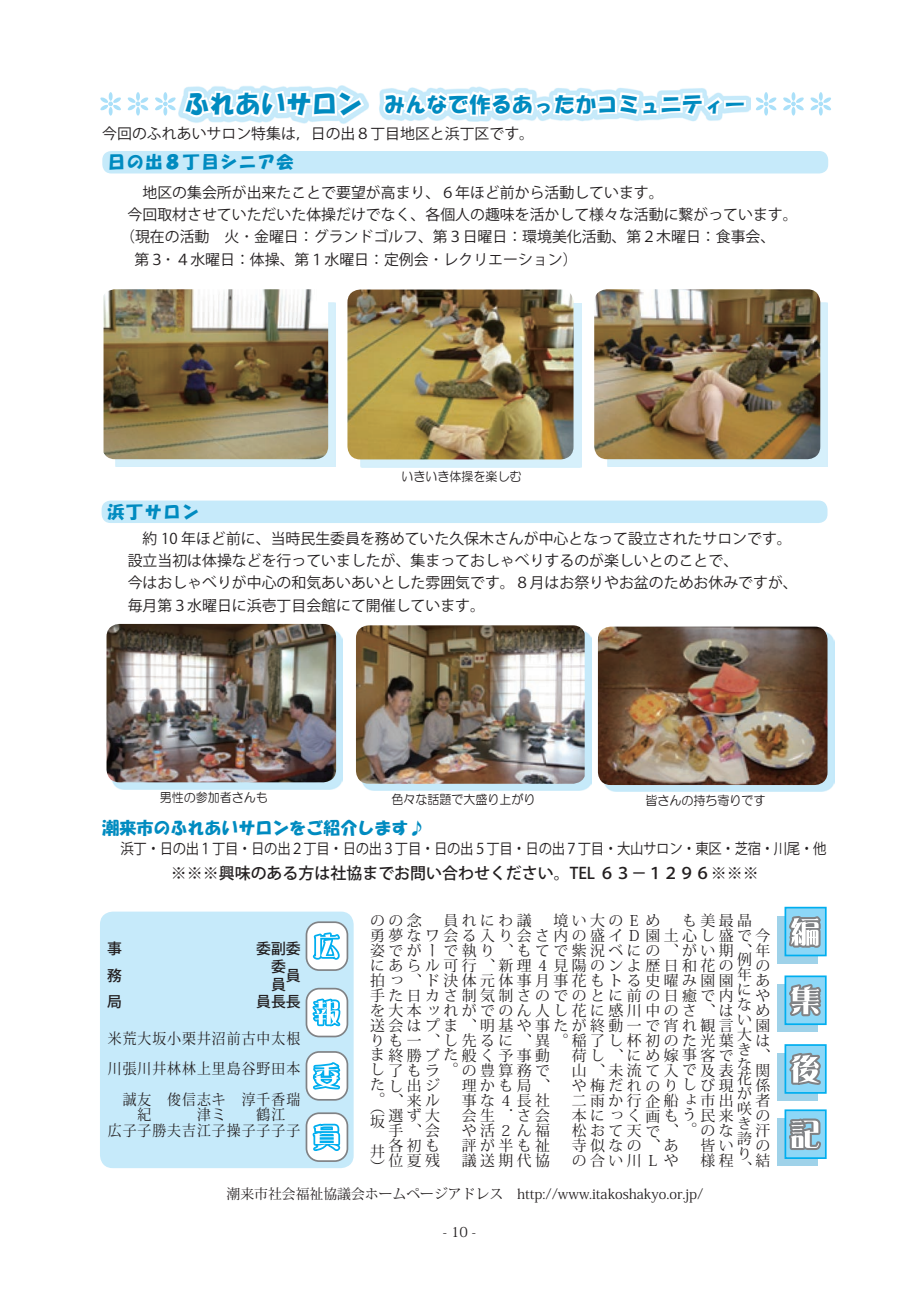
<style>
.page{position:relative;width:919px;height:1289px;background:#fff}
.page>*{position:absolute;margin:0;border:0;box-sizing:border-box;transform-origin:0 0}
.t1{font:25.5px "HG Soei Kakupoptai";color:#008bc0}
.t2{font:21.3px "HG Soei Kakupoptai";color:#008bc0}
.t3{font:16.95px "HG Soei Kakupoptai";color:#008bc0}
.t4{font:16.95px "HG Soei Kakupoptai";letter-spacing:.1em;color:#008bc0}
.t5{font:500 15.9px "Koz Go Pro";color:#231f20}
.t6{font:14.85px/15px "Koz Min Pro";color:#231f20;text-align:right}
.t7{font:14.85px/22.4px "Koz Go Pro";color:#231f20}
.t8{font:14.85px/30.6px "Koz Min Pro";color:#231f20;text-align:right;scale:.93 1}
.t9{font:14.85px "Koz Go Pro";letter-spacing:-.025em;color:#231f20;scale:.9 1}
.t10{font:500 14.85px/26.8px "Koz Go Pro";color:#231f20;text-align:justify}
.t11{font:13.8px "Koz Min Pro";color:#231f20}
.t12{font:12.75px "HG Maru Gothic MPRO";color:#231f20;scale:.94 1}
</style>
<div class="page">
<img style="left:748px;top:303px;width:79px;height:164px">
<img style="left:748px;top:289px;width:72px;height:170px">
<div style="left:100px;top:911px;width:253px;height:257px;background:#c6eafa;border-radius:13px"></div>
<div style="left:776px;top:984px;width:41px;height:48px;background:#9fd2e9"></div>
<div style="left:776px;top:1052px;width:41px;height:48px;background:#9fd2e9"></div>
<div style="left:776px;top:1118px;width:41px;height:48px;background:#9fd2e9"></div>
<div style="left:776px;top:915px;width:41px;height:48px;background:#9fd2e9"></div>
<div style="left:785px;top:907px;width:40px;height:48px;background:#8dd7f7"></div>
<svg style="left:789px;top:906px;width:38px;height:43px"></svg>
<div style="left:784px;top:906px;width:42px;height:50px;border:2px solid #00aeef"></div>
<div style="left:785px;top:976px;width:40px;height:48px;background:#8dd7f7"></div>
<svg style="left:789px;top:980px;width:38px;height:38px"></svg>
<div style="left:784px;top:975px;width:42px;height:50px;border:2px solid #00aeef"></div>
<div style="left:785px;top:1045px;width:40px;height:47px;background:#8dd7f7"></div>
<svg style="left:789px;top:1048px;width:38px;height:39px"></svg>
<div style="left:784px;top:1044px;width:42px;height:49px;border:2px solid #00aeef"></div>
<div style="left:785px;top:1110px;width:40px;height:48px;background:#8dd7f7"></div>
<svg style="left:789px;top:1118px;width:32px;height:32px"></svg>
<div style="left:784px;top:1109px;width:42px;height:49px;border:2px solid #00aeef"></div>
<div style="left:306px;top:922px;width:41px;height:48px;background:#fff;border-radius:13px"></div>
<svg style="left:312px;top:932px;width:28px;height:28px"></svg>
<div style="left:305px;top:921px;width:43px;height:49px;border:2px solid #808285;border-radius:13px"></div>
<div style="left:306px;top:988px;width:41px;height:48px;background:#fff;border-radius:13px"></div>
<svg style="left:308px;top:995px;width:33px;height:36px"></svg>
<div style="left:305px;top:987px;width:43px;height:50px;border:2px solid #808285;border-radius:13px"></div>
<div style="left:306px;top:1051px;width:41px;height:48px;background:#fff;border-radius:13px"></div>
<svg style="left:308px;top:1059px;width:40px;height:31px"></svg>
<div style="left:305px;top:1051px;width:43px;height:49px;border:2px solid #808285;border-radius:13px"></div>
<div style="left:306px;top:1113px;width:41px;height:48px;background:#fff;border-radius:13px"></div>
<svg style="left:312px;top:1123px;width:29px;height:28px"></svg>
<div style="left:305px;top:1112px;width:43px;height:49px;border:2px solid #808285;border-radius:13px"></div>
<img style="left:188px;top:85px;width:562px;height:38px">
<svg style="left:381px;top:85px;width:367px;height:707px"></svg>
<div style="left:102px;top:151px;width:726px;height:22px;background:#c6eafa;border-radius:9px"></div>
<div style="left:102px;top:500px;width:725px;height:23px;background:#c6eafa;border-radius:9px"></div>
<svg style="left:100px;top:92px;width:21px;height:24px"></svg>
<svg style="left:127px;top:92px;width:22px;height:24px"></svg>
<svg style="left:155px;top:87px;width:212px;height:35px"></svg>
<svg style="left:756px;top:92px;width:20px;height:24px"></svg>
<svg style="left:783px;top:92px;width:21px;height:24px"></svg>
<svg style="left:810px;top:92px;width:21px;height:24px"></svg>
<img style="left:112px;top:631px;width:231px;height:158px">
<img style="left:106px;top:624px;width:230px;height:158px">
<img style="left:361px;top:303px;width:220px;height:164px">
<img style="left:347px;top:289px;width:226px;height:170px">
<img style="left:116px;top:303px;width:219px;height:164px">
<img style="left:103px;top:289px;width:225px;height:170px">
<img style="left:362px;top:630px;width:229px;height:160px">
<img style="left:356px;top:625px;width:228px;height:158px">
<img style="left:603px;top:632px;width:231px;height:159px">
<img style="left:598px;top:626px;width:229px;height:159px">
<h1 class="t1" style="left:184px;top:91px;width:180px">ふれあいサロン</h1>
<p class="t7" style="left:102px;top:123px;width:433px">今回のふれあいサロン特集は，日の出８丁目地区と浜丁区です。</p>
<h2 class="t2" style="left:363px;top:93px;width:384px">　みんなで作るあったかコミュニティー</h2>
<p class="t4" style="left:108px;top:154px;width:187px">日の出８丁目シニア会</p>
<p class="t7" style="left:128px;top:181px;width:537px">　地区の集会所が出来たことで要望が高まり、６年ほど前から活動しています。</p>
<p class="t7" style="left:128px;top:204px;width:671px">今回取材させていただいた体操だけでなく、各個人の趣味を活かして様々な活動に繋がっています。</p>
<p class="t7" style="left:120px;top:226px;width:656px">（現在の活動　火･金曜日：グランドゴルフ、第３日曜日：環境美化活動、第２木曜日：食事会、</p>
<p class="t7" style="left:134px;top:248px;width:444px">第３･４水曜日：体操、第１水曜日：定例会･レクリエーション(</p>
<p class="t3" style="left:107px;top:503px;width:93px">浜丁サロン</p>
<p class="t12" style="left:401px;top:470px;width:129px">いきいき体操を楽しむ</p>
<p class="t7" style="left:128px;top:527px;width:671px">　約 10 年ほど前に、当時民生委員を務めていた久保木さんが中心となって設立されたサロンです。設立当初は体操などを行っていましたが、集まっておしゃべりするのが楽しいとのことで、<br>今はおしゃべりが中心の和気あいあいとした雰囲気です。８月はお祭りやお盆のためお休みですが、毎月第３水曜日に浜壱丁目会館にて開催しています。</p>
<p class="t12" style="left:160px;top:791px;width:116px">男性の参加者さんも</p>
<p class="t12" style="left:391px;top:792px;width:155px">色々な話題で大盛り上がり</p>
<p class="t3" style="left:102px;top:819px;width:325px">潮来市のふれあいサロンをご紹介します♪</p>
<p class="t12" style="left:645px;top:794px;width:129px">皆さんの持ち寄りです</p>
<p class="t9" style="left:120px;top:839px;width:785px">浜丁・日の出１丁目・日の出２丁目・日の出３丁目・日の出５丁目・日の出７丁目・大山サロン・東区・芝宿・川尾・他</p>
<p class="t5" style="left:171px;top:862px;width:589px">※※※興味のある方は社協までお問い合わせください。TEL ６３－１２９６※※※</p>
<p class="t10" style="left:107px;top:935px;width:16px">事務局</p>
<p class="t10" style="left:256px;top:935px;width:46px">委副委</p>
<p class="t10" style="left:271px;top:958px;width:16px;line-height:17.9px">委員</p>
<p class="t10" style="left:286px;top:962px;width:16px">員</p>
<p class="t8" style="left:108px;top:1022px;width:208px">米荒大坂小栗井沼前古中太根川張川井林林上里島谷野田本淳千香瑞<br>広子子勝夫吉江子操子子子子</p>
<p class="t10" style="left:256px;top:989px;width:46px">員長長</p>
<p class="t8" style="left:167px;top:1091px;width:63px;line-height:15.3px">俊信志キ津ミ</p>
<p class="t8" style="left:123px;top:1091px;width:32px;line-height:15.3px">誠友紀</p>
<p class="t8" style="left:256px;top:1098px;width:32px">鶴江</p>
<p class="t6" style="left:370px;top:912px;width:53px">のの念</p>
<p class="t6" style="left:443px;top:912px;width:89px">員れにわ議</p>
<p class="t6" style="left:370px;top:927px;width:141px">勇夢なワ会る入り</p>
<p class="t6" style="left:443px;top:942px;width:49px">で執り</p>
<p class="t6" style="left:682px;top:912px;width:71px">も美最晶</p>
<p class="t6" style="left:553px;top:957px;width:180px">見陽のンよ歴日和花の</p>
<p class="t6" style="left:370px;top:972px;width:364px">拍っ、ド決体元体事月事花もトる史曜み園園</p>
<p class="t6" style="left:370px;top:987px;width:364px">手た日カさ制気制さのでのとに前の日癒で内</p>
<p class="t6" style="left:370px;top:1002px;width:363px">を大本ッれがでのん人し花に感川中のさ、は</p>
<p class="t6" style="left:370px;top:1017px;width:364px">送会はプま、明基や事たが終動一で宵れ観言</p>
<p class="t6" style="left:388px;top:1032px;width:346px">も一、し先るに、異。稲了し杯初のた光葉</p>
<p class="t6" style="left:572px;top:1047px;width:162px">荷し、にめ嫁事客で</p>
<p class="t6" style="left:572px;top:1062px;width:163px">山、未流て入で及表</p>
<p class="t6" style="left:682px;top:1077px;width:53px">しび現</p>
<p class="t6" style="left:572px;top:1092px;width:162px">二雨か行企船ょ市出</p>
<p class="t6" style="left:645px;top:1107px;width:49px">画もう</p>
<p class="t6" style="left:700px;top:1100px;width:34px;line-height:30px;text-align:left">民来皆い</p>
<p class="t6" style="left:700px;top:1152px;width:34px">様程</p>
<p class="t6" style="left:737px;top:1160px;width:16px">、</p>
<p class="t6" style="left:553px;top:912px;width:86px">境い大のＥ</p>
<p class="t6" style="left:645px;top:912px;width:15px">め</p>
<p class="t6" style="left:498px;top:927px;width:273px">会さ内の盛イＤ園土心し盛で今<br>、もてで紫況ベにの、がい期、年の<br>あ<br>や<br>め<br>園<br>は</p>
<p class="t6" style="left:370px;top:942px;width:65px">姿でがー</p>
<p class="t6" style="left:737px;top:951px;width:16px;text-align:justify">例年にない大きな花が咲き誇り</p>
<p class="t6" style="left:370px;top:957px;width:178px">にあらル可行、新理４</p>
<p class="t6" style="left:370px;top:1032px;width:13px">り</p>
<p class="t6" style="left:370px;top:1047px;width:122px">ま終勝ブた般く</p>
<p class="t6" style="left:462px;top:1085px;width:49px;line-height:30px;text-align:left">事な４や活２</p>
<p class="t6" style="left:370px;top:1047px;width:181px">予事動<br>し了もラ。の豊算務で</p>
<p class="t6" style="left:755px;top:1047px;width:16px">、</p>
<p class="t6" style="left:755px;top:1062px;width:16px;text-align:justify">関係者の汗の結</p>
<p class="t6" style="left:370px;top:1077px;width:71px">たし出ジ。、来ル選ず大<br>手、会<br>各初も<br>位夏残</p>
<p class="t6" style="left:572px;top:1077px;width:104px">や梅だれのり</p>
<p class="t6" style="left:462px;top:1077px;width:89px">理かも局、</p>
<p class="t6" style="left:462px;top:1092px;width:89px">長社<br>会生．さ会ん福<br>評が半も祉議送期代協</p>
<p class="t6" style="left:572px;top:1107px;width:67px">本にっく</p>
<p class="t6" style="left:572px;top:1152px;width:86px">の合い川Ｌ</p>
<p class="t6" style="left:370px;top:1099px;width:16px">（</p>
<p class="t6" style="left:370px;top:1113px;width:16px">坂</p>
<p class="t6" style="left:572px;top:1122px;width:162px">松おて天で、。のな</p>
<p class="t6" style="left:572px;top:1137px;width:107px">寺似なの、あや</p>
<p class="t6" style="left:370px;top:1143px;width:16px">井</p>
<p class="t6" style="left:370px;top:1158px;width:16px">(</p>
<p class="t11" style="left:226px;top:1184px;width:478px">潮来市社会福祉協議会ホームページアドレス　http://www.itakoshakyo.or j p. /</p>
<p class="t11" style="left:443px;top:1222px;width:35px">-10-</p>
</div>
